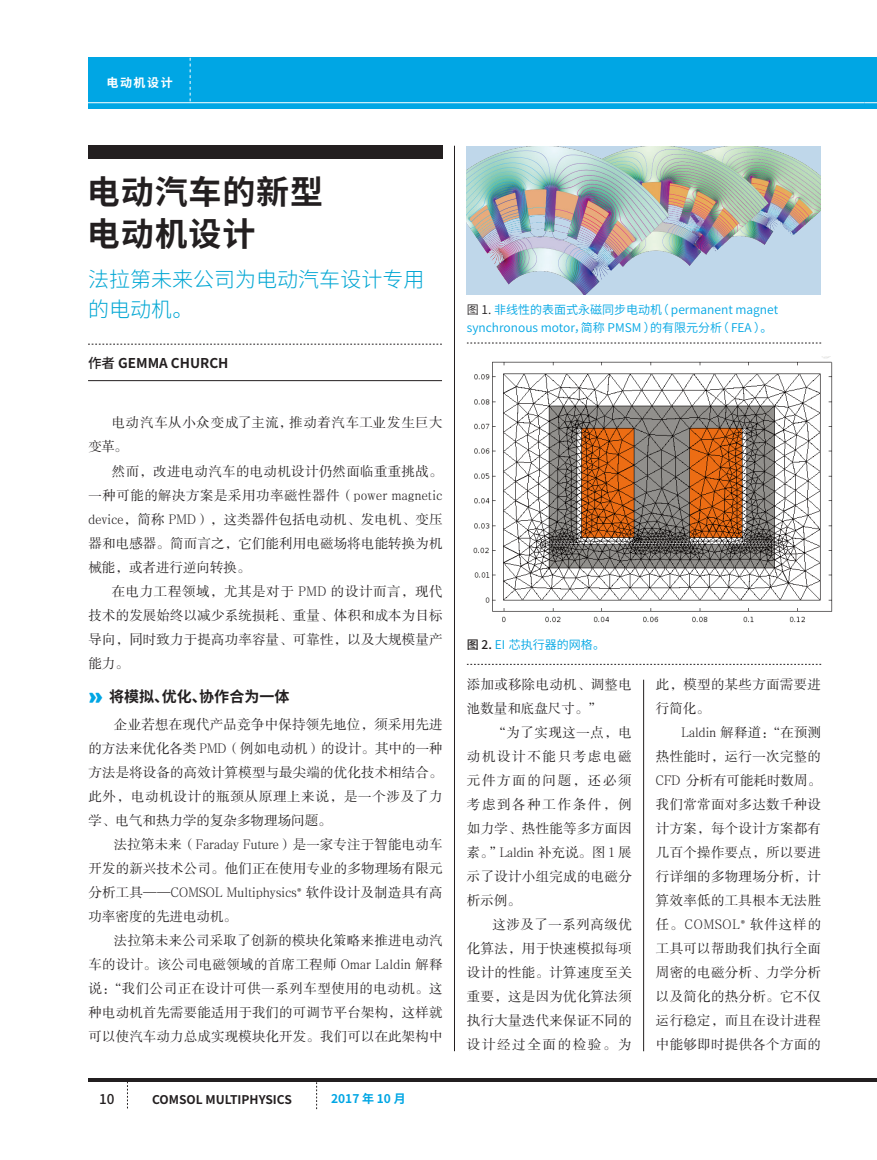
<style>
.page{position:relative;width:877px;height:1160px;background:#fff}
.page>*{position:absolute;margin:0;border:0;box-sizing:border-box;transform-origin:0 0}
.t1{font:700 33px/42px "Source Han Sans CN";letter-spacing:.025em;color:#231f20}
.t2{font:300 21px/30px "Source Han Sans CN";color:#00a6d3}
.t3{font:700 15px "Source Han Sans CN";color:#231f20}
.t4{font:13.5px/24px "FZSSJW GB1 0";letter-spacing:.015em;color:#231f20;text-align:justify}
.t5{font:13.5px/24px "FZSSJW GB1 0";letter-spacing:.035em;color:#231f20}
.Author{font:700 13.5px "Source Han Sans CN";color:#231f20}
.Body_Text{font:500 13.5px "Source Han Sans CN";color:#231f20}
.Figure_Style{font:12px/18px "Source Han Sans CN";color:#00a6e4}
.t6{font:700 12px "Source Han Sans CN";color:#231f20}
.t7{font:700 12px "Source Han Sans CN";color:#00a6e4}
.t8{font:700 12px "Source Han Sans CN";letter-spacing:.13em;color:#fff}
.s1{font-weight:500}
.s2{font-family:"Brandon Grotesque";font-weight:900;font-size:28.5px;color:#00a6e4}
.s3{font-family:"Minion Pro"}
.s4{color:#231f20}
.s5{font-weight:500;color:#231f20}
</style>
<div class="page">
<div style="left:88px;top:58px;width:775px;height:51px;background:#00a6e4"></div>
<hr style="left:78px;top:102px;width:785px;height:1px;background:#fff">
<div style="left:863px;top:58px;width:13px;height:51px;background:#00a6e4"></div>
<svg style="left:863px;top:102px;width:13px;height:1px"></svg>
<svg style="left:127px;top:1082px;width:1px;height:26px"></svg>
<svg style="left:316px;top:1082px;width:1px;height:27px"></svg>
<hr style="left:863px;top:1078px;width:13px;height:4px;background:#231f20">
<hr style="left:88px;top:1078px;width:775px;height:4px;background:#231f20">
<div style="left:88px;top:146px;width:354px;height:13px;background:#231f20"></div>
<svg style="left:88px;top:344px;width:354px;height:1px"></svg>
<hr style="left:88px;top:380px;width:354px;height:1px;background:#231f20">
<svg style="left:466px;top:343px;width:354px;height:1px"></svg>
<svg style="left:466px;top:664px;width:354px;height:1px"></svg>
<hr style="left:454px;top:146px;width:1px;height:905px;background:#231f20">
<hr style="left:643px;top:679px;width:1px;height:372px;background:#231f20">
<img style="left:466px;top:146px;width:354px;height:148px">
<img style="left:473px;top:357px;width:360px;height:265px">
<svg style="left:190px;top:58px;width:1px;height:43px"></svg>
<p class="t8" style="left:106px;top:76px;width:68px">电动机设计</p>
<p class="t1" style="left:87px;top:171px;width:237px">电动汽车的新型电动机设计</p>
<p class="t2" style="left:88px;top:265px;width:337px">法拉第未来公司为电动汽车设计专用的电动机。</p>
<p class="Author" style="left:88px;top:356px;width:142px"><span class="s1">作者</span> GEMMA CHURCH</p>
<p class="t5" style="left:88px;top:411px;width:355px;text-indent:23px">电动汽车从小众变成了主流，推动着汽车工业发生巨大变革。</p>
<p class="t4" style="left:88px;top:459px;width:355px;text-indent:23px">然而，改进电动汽车的电动机设计仍然面临重重挑战。一种可能的解决方案是采用功率磁性器件（power magnetic device，简称 PMD），这类器件包括电动机、发电机、变压器和电感器。简而言之，它们能利用电磁场将电能转换为机械能，或者进行逆向转换。</p>
<p class="t4" style="left:88px;top:579px;width:355px;text-indent:23px">在电力工程领域，尤其是对于 PMD 的设计而言，现代技术的发展始终以减少系统损耗、重量、体积和成本为目标导向，同时致力于提高功率容量、可靠性，以及大规模量产能力。</p>
<p class="t3" style="left:88px;top:688px;width:202px"><span class="s2">»</span> 将模拟、优化、协作合为一体</p>
<p class="t4" style="left:88px;top:712px;width:355px;text-indent:26px">企业若想在现代产品竞争中保持领先地位，须采用先进的方法来优化各类 PMD（例如电动机）的设计。其中的一种方法是将设备的高效计算模型与最尖端的优化技术相结合。此外，电动机设计的瓶颈从原理上来说，是一个涉及了力学、电气和热力学的复杂多物理场问题。</p>
<p class="t4" style="left:88px;top:832px;width:355px;text-indent:26px">法拉第未来（Faraday Future）是一家专注于智能电动车开发的新兴技术公司。他们正在使用专业的多物理场有限元分析工具——COMSOL Multiphysics<span class="s3">®</span> 软件设计及制造具有高功率密度的先进电动机。</p>
<p class="t4" style="left:88px;top:928px;width:355px;text-indent:26px">法拉第未来公司采取了创新的模块化策略来推进电动汽车的设计。该公司电磁领域的首席工程师 Omar Laldin 解释说：“我们公司正在设计可供一系列车型使用的电动机。这种电动机首先需要能适用于我们的可调节平台架构，这样就可以使汽车动力总成实现模块化开发。我们可以在此架构中</p>
<p class="Body_Text" style="left:99px;top:1091px;width:17px">10</p>
<p class="t6" style="left:152px;top:1092px;width:141px">COMSOL MULTIPHYSICS</p>
<p class="t7" style="left:331px;top:1092px;width:76px">2017 年 10 月</p>
<p class="Figure_Style" style="left:466px;top:301px;width:312px"><span class="s4">图 1.</span> 非线性的表面式永磁同步电动机（ permanent magnet synchronous motor，简称 PMSM ）的有限元分析（ FEA ）。</p>
<p class="Figure_Style" style="left:466px;top:635px;width:139px"><span class="s5">图 2.</span> EI 芯执行器的网格。</p>
<p class="t4" style="left:466px;top:673px;width:166px">添加或移除电动机、调整电池数量和底盘尺寸。”</p>
<p class="t4" style="left:466px;top:721px;width:166px;text-indent:26px">“为了实现这一点，电动机设计不能只考虑电磁元件方面的问题，还必须考虑到各种工作条件，例如力学、热性能等多方面因素。”Laldin 补充说。图 1 展示了设计小组完成的电磁分析示例。</p>
<p class="t4" style="left:466px;top:913px;width:166px;text-indent:26px">这涉及了一系列高级优化算法，用于快速模拟每项设计的性能。计算速度至关重要，这是因为优化算法须执行大量迭代来保证不同的设计经过全面的检验。为</p>
<p class="t4" style="left:655px;top:673px;width:167px">此，模型的某些方面需要进行简化。</p>
<p class="t4" style="left:655px;top:721px;width:167px;text-indent:26px">Laldin 解释道：“在预测热性能时，运行一次完整的CFD 分析有可能耗时数周。我们常常面对多达数千种设计方案，每个设计方案都有几百个操作要点，所以要进行详细的多物理场分析，计算效率低的工具根本无法胜任。COMSOL<span class="s3">®</span> 软件这样的工具可以帮助我们执行全面周密的电磁分析、力学分析以及简化的热分析。它不仅运行稳定，而且在设计进程中能够即时提供各个方面的</p>
</div>
